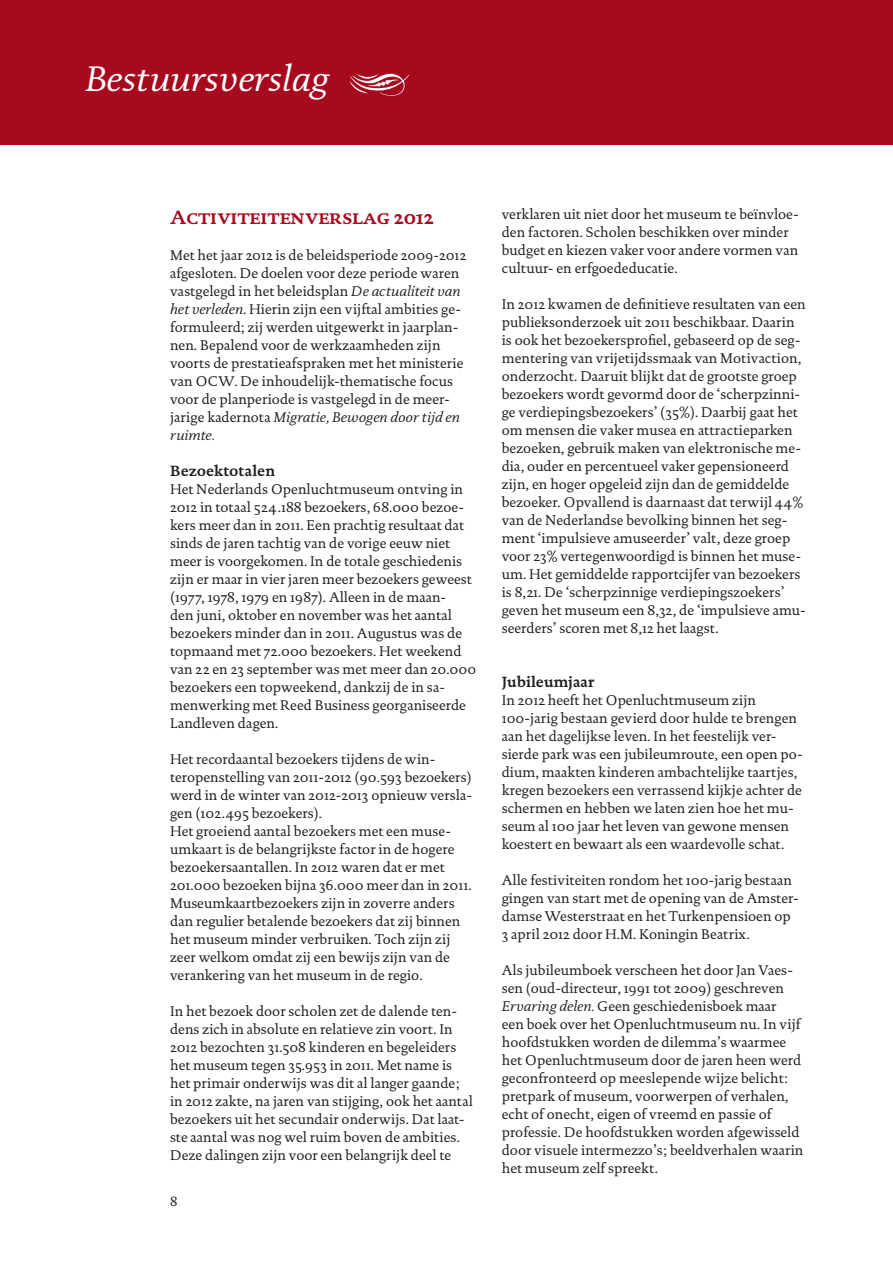
<style>
.page{position:relative;width:893px;height:1263px;background:#fff}
.page>*{position:absolute;margin:0;border:0;box-sizing:border-box;transform-origin:0 0}
.t1{font:italic 36px "DTL Documenta TOT";color:#fff}
.t2{font:700 19.5px "DTL Documenta TOT Caps";color:#a7091e}
.t3{font:700 15px "DTL Documenta TOT";color:#231f20}
.t4{font:14.25px/18px "DTL Documenta TOT";color:#231f20}
.t5{font:13.5px "DTL Documenta TOT";color:#231f20}
.s1{font-style:italic}
</style>
<div class="page">
<div style="left:0;top:0;width:893px;height:145px;background:#a7091e"></div>
<p class="t1" style="left:85px;top:57px;width:245px">Bestuursverslag</p>
<p class="t2" style="left:170px;top:205px;width:265px">Activiteitenverslag 2012</p>
<p class="t4" style="left:170px;top:246px;width:298px">Met het jaar 2012 is de beleidsperiode 2009-2012 afgesloten. De doelen voor deze periode waren vastgelegd in het beleidsplan <span class="s1">De actualiteit van het verleden</span>. Hierin zijn een vijftal ambities ge&shy;formuleerd; zij werden uitgewerkt in jaarplan&shy;nen. Bepalend voor de werkzaamheden zijn voorts de prestatieafspraken met het ministerie van OCW. De inhoudelijk-thematische focus voor de planperiode is vastgelegd in de meer&shy;jarige kadernota <span class="s1">Migratie, Bewogen door tijd en ruimte.</span></p>
<p class="t3" style="left:170px;top:461px;width:107px">Bezoektotalen</p>
<p class="t4" style="left:170px;top:480px;width:308px">Het Nederlands Openluchtmuseum ontving in 2012 in totaal 524.188 bezoekers, 68.000 bezoe&shy;kers meer dan in 2011. Een prachtig resultaat dat sinds de jaren tachtig van de vorige eeuw niet meer is voorgekomen. In de totale geschiedenis zijn er maar in vier jaren meer bezoekers geweest (1977, 1978, 1979 en 1987). Alleen in de maan-<br>den juni, oktober en november was het aantal bezoekers minder dan in 2011. Augustus was de topmaand met 72.000 bezoekers. Het weekend van 22 en 23 september was met meer dan 20.000 bezoekers een topweekend, dankzij de in sa&shy;menwerking met Reed Business georganiseerde Landleven dagen.</p>
<p class="t4" style="left:170px;top:750px;width:303px">Het recordaantal bezoekers tijdens de win&shy;teropenstelling van 2011-2012 (90.593 bezoekers) werd in de winter van 2012-2013 opnieuw versla&shy;gen (102.495 bezoekers).</p>
<p class="t4" style="left:170px;top:822px;width:303px">Het groeiend aantal bezoekers met een muse&shy;umkaart is de belangrijkste factor in de hogere bezoekersaantallen. In 2012 waren dat er met 201.000 bezoeken bijna 36.000 meer dan in 2011.<br>Museumkaartbezoekers zijn in zoverre anders dan regulier betalende bezoekers dat zij binnen het museum minder verbruiken. Toch zijn zij zeer welkom omdat zij een bewijs zijn van de verankering van het museum in de regio.</p>
<p class="t4" style="left:170px;top:1002px;width:304px">In het bezoek door scholen zet de dalende ten&shy;dens zich in absolute en relatieve zin voort. In 2012 bezochten 31.508 kinderen en begeleiders het museum tegen 35.953 in 2011. Met name is het primair onderwijs was dit al langer gaande; in 2012 zakte, na jaren van stijging, ook het aantal bezoekers uit het secundair onderwijs. Dat laat&shy;ste aantal was nog wel ruim boven de ambities.<br>Deze dalingen zijn voor een belangrijk deel te</p>
<p class="t5" style="left:170px;top:1193px;width:9px">8</p>
<p class="t4" style="left:502px;top:205px;width:299px">verklaren uit niet door het museum te beïnvloe&shy;den factoren. Scholen beschikken over minder budget en kiezen vaker voor andere vormen van cultuur- en erfgoededucatie.</p>
<p class="t4" style="left:502px;top:295px;width:306px">In 2012 kwamen de definitieve resultaten van een publieksonderzoek uit 2011 beschikbaar. Daarin is ook het bezoekersprofiel, gebaseerd op de seg&shy;mentering van vrijetijdssmaak van Motivaction, onderzocht. Daaruit blijkt dat de grootste groep bezoekers wordt gevormd door de ‘scherpzinni&shy;ge verdiepingsbezoekers’ (35%). Daarbij gaat het om mensen die vaker musea en attractieparken bezoeken, gebruik maken van elektronische me&shy;dia, ouder en percentueel vaker gepensioneerd zijn, en hoger opgeleid zijn dan de gemiddelde bezoeker. Opvallend is daarnaast dat terwijl 44% van de Nederlandse bevolking binnen het seg&shy;ment ‘impulsieve amuseerder’ valt, deze groep voor 23% vertegenwoordigd is binnen het muse&shy;um. Het gemiddelde rapportcijfer van bezoekers is 8,21. De ‘scherpzinnige verdiepingszoekers’ geven het museum een 8,32, de ‘impulsieve amu&shy;seerders’ scoren met 8,12 het laagst.</p>
<p class="t3" style="left:502px;top:673px;width:94px">Jubileumjaar</p>
<p class="t4" style="left:502px;top:691px;width:256px">In 2012 heeft het Openluchtmuseum zijn</p>
<p class="t4" style="left:502px;top:709px;width:302px">100-jarig bestaan gevierd door hulde te brengen aan het dagelijkse leven. In het feestelijk ver&shy;sierde park was een jubileumroute, een open po&shy;dium, maakten kinderen ambachtelijke taartjes, kregen bezoekers een verrassend kijkje achter de schermen en hebben we laten zien hoe het mu&shy;seum al 100 jaar het leven van gewone mensen koestert en bewaart als een waardevolle schat.</p>
<p class="t4" style="left:502px;top:871px;width:298px">Alle festiviteiten rondom het 100-jarig bestaan gingen van start met de opening van de Amster&shy;damse Westerstraat en het Turkenpensioen op</p>
<p class="t4" style="left:502px;top:925px;width:249px">3 april 2012 door H.M. Koningin Beatrix.</p>
<p class="t4" style="left:502px;top:961px;width:303px">Als jubileumboek verscheen het door Jan Vaes&shy;sen (oud-directeur, 1991 tot 2009) geschreven <span class="s1">Ervaring delen.</span> Geen geschiedenisboek maar<br>een boek over het Openluchtmuseum nu. In vijf hoofdstukken worden de dilemma’s waarmee het Openluchtmuseum door de jaren heen werd geconfronteerd op meeslepende wijze belicht: pretpark of museum, voorwerpen of verhalen, echt of onecht, eigen of vreemd en passie of professie. De hoofdstukken worden afgewisseld door visuele intermezzo’s; beeldverhalen waarin het museum zelf spreekt.</p>
</div>
